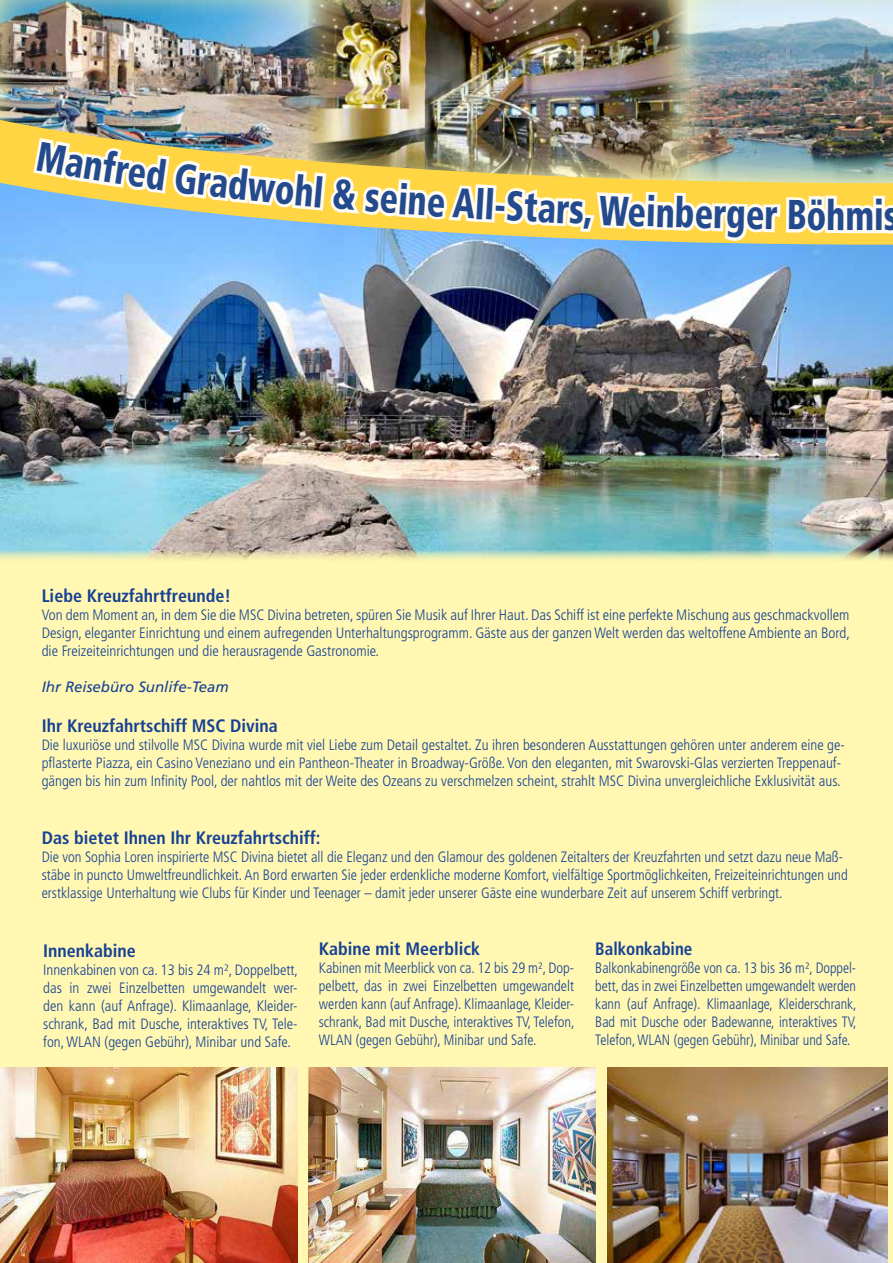
<style>
.page{position:relative;width:893px;height:1263px;background:#fff7b2}
.page>*{position:absolute;margin:0;border:0;box-sizing:border-box;transform-origin:0 0}
.t1{font:900 condensed 41.7px "Frutiger LT Std";color:#164194;scale:.83 1}
.t2{font:700 condensed 18px "Frutiger LT Std";color:#164194}
.t3{font:700 condensed 18px "Frutiger LT Std";color:#164194;scale:.95 1}
.t4{font:300 condensed 15px/18px "Frutiger LT Std";color:#164194;text-align:justify}
.t5{font:300 condensed 15px/18px "Frutiger LT Std";color:#164194;text-align:justify;scale:.94 1}
.t6{font:300 condensed 15px/18px "Frutiger LT Std";color:#164194;text-align:justify;scale:.96 1}
.t7{font:italic 15px "Frutiger LT Std";color:#164194}
</style>
<div class="page">
<img style="left:0;top:0;width:308px;height:68px">
<img style="left:308px;top:0;width:364px;height:68px">
<img style="left:0;top:275px;width:893px;height:285px">
<img style="left:308px;top:1068px;width:287px;height:195px">
<img style="left:0;top:1068px;width:298px;height:195px">
<img style="left:608px;top:1068px;width:280px;height:195px">
<img style="left:672px;top:0;width:221px;height:68px">
<img style="left:0;top:68px;width:893px;height:207px">
<img style="left:30px;top:107px;width:863px;height:175px">
<h1 class="t1" style="left:367px;top:172px;width:99px;rotate:4deg">seine</h1>
<h1 class="t1" style="left:454px;top:178px;width:142px;rotate:3deg">All-Star</h1>
<h1 class="t1" style="left:570px;top:184px;width:153px;rotate:2deg">s, Weinb</h1>
<h1 class="t1" style="left:695px;top:188px;width:160px;rotate:1deg">erger Bö</h1>
<h1 class="t1" style="left:826px;top:191px;width:89px">hmis</h1>
<p class="t2" style="left:42px;top:585px;width:191px">Liebe Kreuzfahrtfreunde!</p>
<p class="t4" style="left:42px;top:606px;width:810px">Von dem Moment an, in dem Sie die MSC Divina betreten, spüren Sie Musik auf Ihrer Haut. Das Schiff ist eine perfekte Mischung aus geschmackvollem Design, eleganter Einrichtung und einem aufregenden Unterhaltungsprogramm. Gäste aus der ganzen Welt werden das weltoffene Ambiente an Bord, die Freizeiteinrichtungen und die herausragende Gastronomie.</p>
<p class="t7" style="left:42px;top:678px;width:189px">Ihr Reisebüro Sunlife-Team</p>
<p class="t2" style="left:42px;top:715px;width:238px">Ihr Kreuzfahrtschiff MSC Divina</p>
<p class="t4" style="left:42px;top:736px;width:805px;text-align:left">Die luxuriöse und stilvolle MSC Divina wurde mit viel Liebe zum Detail gestaltet. Zu ihren besonderen Ausstattungen gehören unter anderem eine ge&shy;pflasterte Piazza, ein Casino Veneziano und ein Pantheon-Theater in Broadway-Größe. Von den eleganten, mit Swarovski-Glas verzierten Treppenauf&shy;gängen bis hin zum Infinity Pool, der nahtlos mit der Weite des Ozeans zu verschmelzen scheint, strahlt MSC Divina unvergleichliche Exklusivität aus.</p>
<p class="t2" style="left:42px;top:827px;width:280px">Das bietet Ihnen Ihr Kreuzfahrtschiff:</p>
<p class="t4" style="left:42px;top:848px;width:808px;text-align:left">Die von Sophia Loren inspirierte MSC Divina bietet all die Eleganz und den Glamour des goldenen Zeitalters der Kreuzfahrten und setzt dazu neue Maß&shy;stäbe in puncto Umweltfreundlichkeit. An Bord erwarten Sie jeder erdenkliche moderne Komfort, vielfältige Sportmöglichkeiten, Freizeiteinrichtungen und erstklassige Unterhaltung wie Clubs für Kinder und Teenager – damit jeder unserer Gäste eine wunderbare Zeit auf unserem Schiff verbringt.</p>
<p class="t2" style="left:43px;top:940px;width:94px">Innenkabine</p>
<p class="t4" style="left:43px;top:960px;width:256px">Innenkabinen von ca. 13 bis 24 m², Doppelbett, das in zwei Einzelbetten umgewandelt wer&shy;den kann (auf Anfrage). Klimaanlage, Kleider&shy;schrank, Bad mit Dusche, interaktives TV, Tele&shy;fon, WLAN (gegen Gebühr), Minibar und Safe.</p>
<p class="t2" style="left:319px;top:938px;width:163px">Kabine mit Meerblick</p>
<p class="t6" style="left:319px;top:959px;width:268px">Kabinen mit Meerblick von ca. 12 bis 29 m², Dop&shy;pelbett, das in zwei Einzelbetten umgewandelt werden kann (auf Anfrage). Klimaanlage, Kleider&shy;schrank, Bad mit Dusche, interaktives TV, Telefon, WLAN (gegen Gebühr), Minibar und Safe.</p>
<p class="t3" style="left:595px;top:938px;width:104px">Balkonkabine</p>
<p class="t5" style="left:595px;top:959px;width:280px">Balkonkabinengröße von ca. 13 bis 36 m², Doppel&shy;bett, das in zwei Einzelbetten umgewandelt werden kann (auf Anfrage). Klimaanlage, Kleiderschrank, Bad mit Dusche oder Badewanne, interaktives TV, Telefon, WLAN (gegen Gebühr), Minibar und Safe.</p>
</div>
